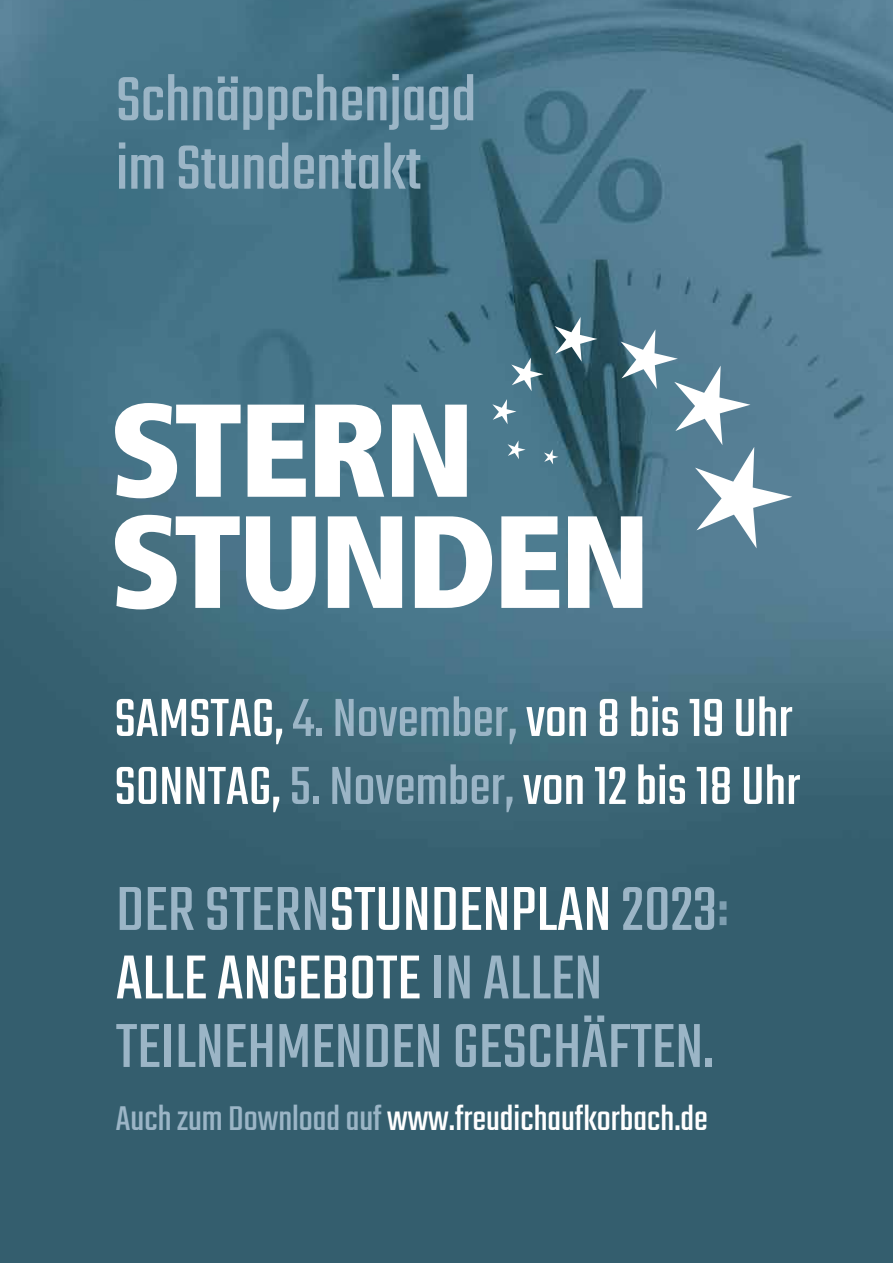
<style>
.page{position:relative;width:893px;height:1263px;background:#fff}
.page>*{position:absolute;margin:0;border:0;box-sizing:border-box;transform-origin:0 0}
.t1{font:69px/68.4px "Teko";color:#9bb5c6}
.t2{font:68.55px/68.6px "Teko";color:#9bb5c6}
.t3{font:59.25px "Teko";color:#fff}
.t4{font:37.95px "Teko";color:#fff}
.s1{color:#9bb5c6}
.s2{color:#fff}
.s3{color:#7e9eb0}
</style>
<div class="page">
<img style="left:0;top:0;width:893px;height:1263px">
<svg style="left:115px;top:317px;width:677px;height:292px"></svg>
<p class="t1" style="left:116px;top:70px;width:362px">Schnäppchenjagd im Stundentakt</p>
<p class="t3" style="left:114px;top:685px;width:679px">SAMSTAG, <span class="s1">4. November,</span> von 8 bis 19 Uhr</p>
<p class="t3" style="left:114px;top:753px;width:687px">SONNTAG, <span class="s1">5. November,</span> von 12 bis 18 Uhr</p>
<p class="t2" style="left:116px;top:879px;width:614px">DER STERN<span class="s2">STUNDENPLAN</span> 2023<span class="s3">:<br></span><span class="s2">ALLE ANGEBOTE</span>IN ALLEN<br>TEILNEHMENDEN GESCHÄFTEN.</p>
<p class="t4" style="left:116px;top:1097px;width:593px"><span class="s1">Auch zum Download auf</span> www.freudichaufkorbach.de</p>
</div>
